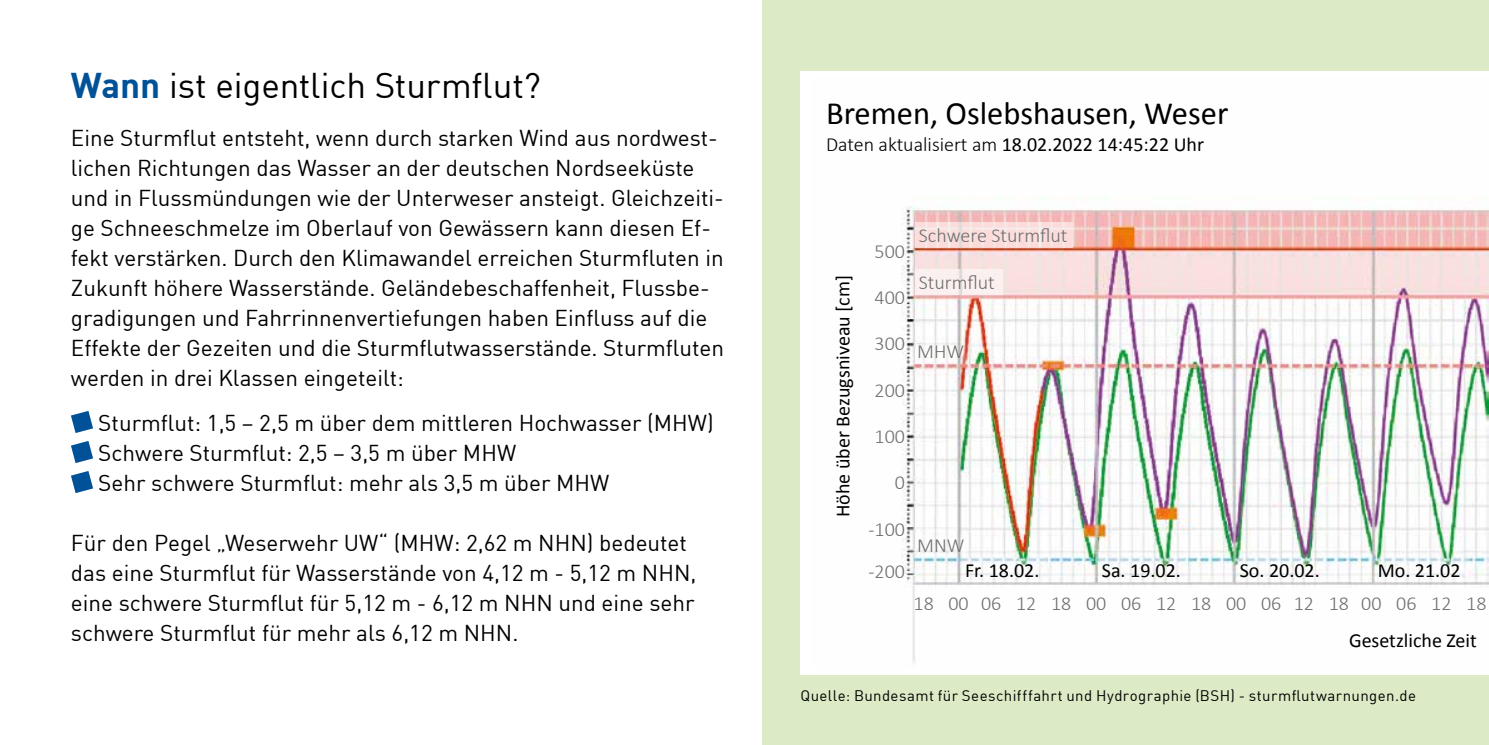
<style>
.page{position:relative;width:1489px;height:745px;background:#fff}
.page>*{position:absolute;margin:0;border:0;box-sizing:border-box;transform-origin:0 0}
.t1{font:35px "DIN";letter-spacing:-.005em;color:#000}
.t2{font:32.5px "Calibri";color:#000}
.t3{font:22.5px/30px "DIN";color:#000}
.t4{font:20px "Calibri";color:#000}
.t5{font:300 20px/42.5px "Calibri";color:#6f6f6e}
.t6{font:15px "DIN";letter-spacing:.03em;color:#000}
.s1{font-weight:700;color:#005197}
.s2{font-weight:300}
</style>
<div class="page">
<svg style="left:71px;top:411px;width:22px;height:22px"></svg>
<svg style="left:71px;top:441px;width:22px;height:22px"></svg>
<svg style="left:71px;top:471px;width:22px;height:22px"></svg>
<div style="left:762px;top:0;width:726px;height:744px;background:#dceac5"></div>
<div style="left:800px;top:71px;width:688px;height:602px;background:#fff"></div>
<img style="left:901px;top:198px;width:587px;height:465px">
<img style="left:915px;top:223px;width:157px;height:24px">
<div style="left:915px;top:270px;width:87px;height:24px;background:#fcf0f0"></div>
<h1 class="t1" style="left:71px;top:64px;width:471px"><span class="s1">Wann</span> ist eigentlich Sturmflut?</h1>
<p class="t3" style="left:71px;top:122px;width:654px">Eine Sturmflut entsteht, wenn durch starken Wind aus nordwest&shy;lichen Richtungen das Wasser an der deutschen Nordseeküste und in Flussmündungen wie der Unterweser ansteigt. Gleichzeiti&shy;ge Schneeschmelze im Oberlauf von Gewässern kann diesen Ef&shy;fekt verstärken. Durch den Klimawandel erreichen Sturmfluten in Zukunft höhere Wasserstände. Geländebeschaffenheit, Flussbe&shy;gradigungen und Fahrrinnenvertiefungen haben Einfluss auf die Effekte der Gezeiten und die Sturmflutwasserstände. Sturmfluten werden in drei Klassen eingeteilt:</p>
<p class="t3" style="left:98px;top:407px;width:617px">Sturmflut: 1,5 – 2,5 m über dem mittleren Hochwasser (MHW)<br>Schwere Sturmflut: 2,5 – 3,5 m über MHW<br>Sehr schwere Sturmflut: mehr als 3,5 m über MHW</p>
<p class="t3" style="left:71px;top:527px;width:627px">Für den Pegel „Weserwehr UW“ (MHW: 2,62 m NHN) bedeutet das eine Sturmflut für Wasserstände von 4,12 m - 5,12 m NHN, eine schwere Sturmflut für 5,12 m - 6,12 m NHN und eine sehr schwere Sturmflut für mehr als 6,12 m NHN.</p>
<h2 class="t2" style="left:826px;top:93px;width:404px">Bremen, Oslebshausen, Weser</h2>
<p class="t4" style="left:826px;top:132px;width:379px"><span class="s2">Daten aktualisiert am</span> 18.02.2022 14:45:22 Uhr</p>
<p class="t4" style="left:830px;top:517px;width:243px;rotate:-90deg">Höhe über Bezugsniveau [cm]</p>
<p class="t5" style="left:874px;top:229px;width:32px">500</p>
<p class="t5" style="left:874px;top:276px;width:32px">400</p>
<p class="t5" style="left:874px;top:322px;width:32px">300</p>
<p class="t5" style="left:874px;top:368px;width:32px">200</p>
<p class="t5" style="left:874px;top:414px;width:32px">100</p>
<p class="t5" style="left:894px;top:461px;width:12px">0</p>
<p class="t5" style="left:868px;top:507px;width:38px">-100 -200</p>
<p class="t5" style="left:918px;top:213px;width:150px">Schwere Sturmflut</p>
<p class="t5" style="left:918px;top:260px;width:77px">Sturmflut</p>
<p class="t5" style="left:917px;top:330px;width:48px">MHW</p>
<p class="t5" style="left:917px;top:523px;width:49px">MNW</p>
<p class="t4" style="left:964px;top:557px;width:76px">Fr. 18.02.</p>
<p class="t4" style="left:1101px;top:557px;width:80px">Sa. 19.02.</p>
<p class="t4" style="left:1239px;top:557px;width:81px">So. 20.02.</p>
<p class="t4" style="left:1377px;top:557px;width:84px">Mo. 21.02</p>
<p class="t5" style="left:913px;top:581px;width:574px">18 00 06 12 18 00 06 12 18 00 06 12 18 00 06 12 18</p>
<p class="t4" style="left:1348px;top:627px;width:129px">Gesetzliche Zeit</p>
<p class="t6" style="left:800px;top:685px;width:617px">Quelle: Bundesamt für Seeschifffahrt und Hydrographie (BSH) - sturmflutwarnungen.de</p>
</div>
